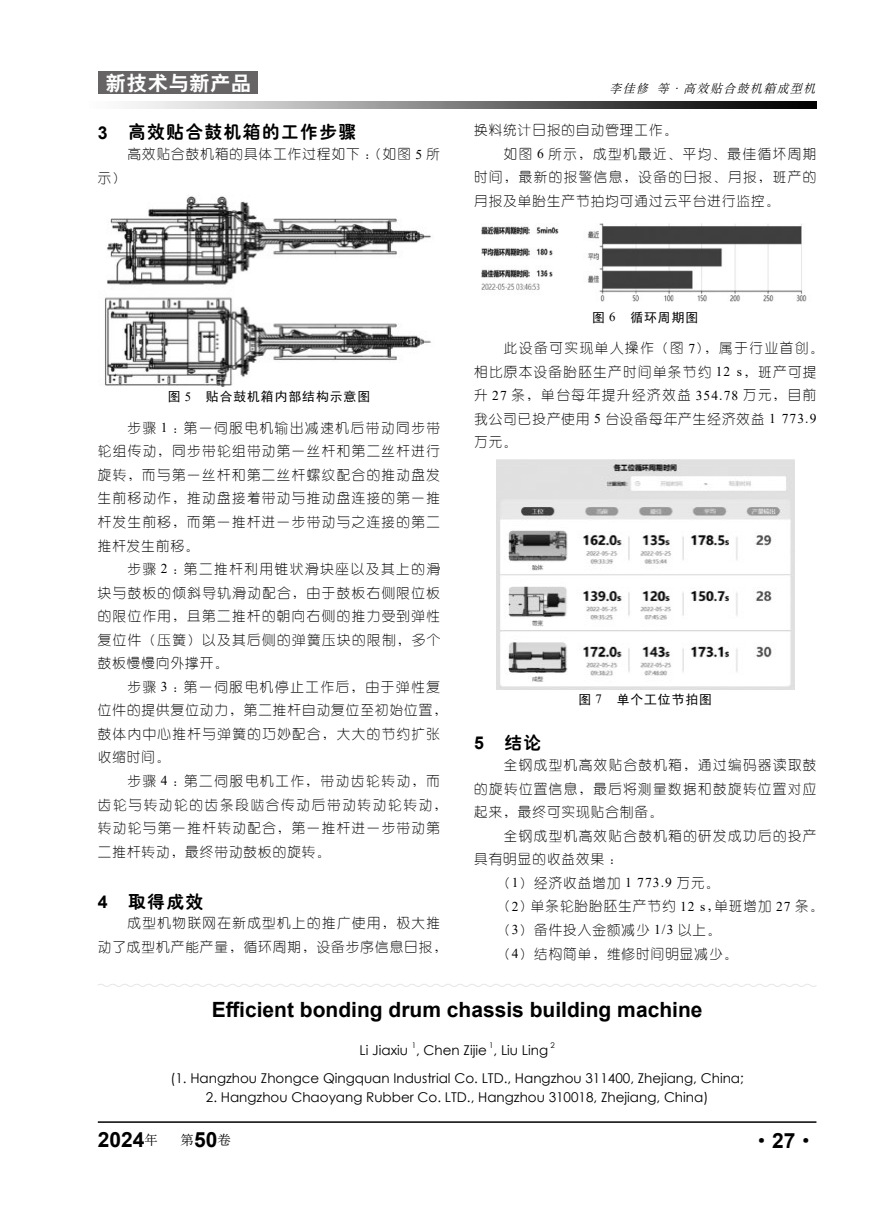
<style>
.page{position:relative;width:893px;height:1212px;background:#fff}
.page>*{position:absolute;margin:0;border:0;box-sizing:border-box;transform-origin:0 0}
.t1{font:700 21px "Arial";color:#000}
.t2{font:21px "Sim Sun";color:#000}
.t3{font:20.25px "H Yb 2 gj";letter-spacing:.03em;color:#fff}
.t4{font:17.7px "H Ye 4 gj";letter-spacing:.08em;color:#000}
.t5{font:13.5px/23.5px "Hye 1 gj";letter-spacing:.11em;color:#000;text-align:justify}
.t6{font:13.5px "Century Gothic";color:#000}
.t7{font:13.5px "Hye 1 gj";letter-spacing:.08em;color:#000}
.t8{font:13.5px/23.5px "Hye 1 gj";letter-spacing:.13em;color:#000}
.t9{font:13.5px "H Ya 6 gj";color:#000}
.t10{font:12.75px "Sim Hei";letter-spacing:.08em;color:#000}
.t11{font:italic 12px "H Ya 6 gj";color:#000}
.t12{font:7.8px "Century Gothic";color:#000}
.s1{font-family:"Arial";font-weight:700}
.s2{font-family:"Times New Roman"}
.s3{font-family:"Arial";font-weight:700;font-size:21px}
</style>
<div class="page">
<hr style="left:98px;top:1121px;width:718px;height:2px;background:#000">
<img style="left:131px;top:102px;width:685px;height:6px">
<div style="left:98px;top:72px;width:159px;height:22px;background:#666464"></div>
<img style="left:104px;top:196px;width:327px;height:191px">
<img style="left:481px;top:223px;width:326px;height:79px">
<img style="left:496px;top:459px;width:298px;height:231px">
<svg style="left:98px;top:984px;width:719px;height:3px"></svg>
<h2 class="t3" style="left:106px;top:73px;width:147px">新技术与新产品</h2>
<h3 class="t4" style="left:98px;top:123px;width:260px"><span class="s1">3</span>　高效贴合鼓机箱的工作步骤</h3>
<p class="t7" style="left:128px;top:147px;width:314px">高效贴合鼓机箱的具体工作过程如下：（如图 <span class="s2">5</span> 所</p>
<p class="t5" style="left:98px;top:166px;width:30px">示）</p>
<p class="t11" style="left:610px;top:83px;width:211px">李佳修 等·高效贴合鼓机箱成型机</p>
<p class="t7" style="left:474px;top:123px;width:205px">换料统计日报的自动管理工作。</p>
<p class="t5" style="left:504px;top:142px;width:314px">如图 <span class="s2">6</span> 所示，成型机最近、平均、最佳循坏周期</p>
<p class="t5" style="left:474px;top:165px;width:344px">时间，最新的报警信息，设备的日报、月报，班产的</p>
<p class="t7" style="left:474px;top:194px;width:307px">月报及单胎生产节拍均可通过云平台进行监控。</p>
<p class="t10" style="left:168px;top:390px;width:204px">图 <span class="s2">5</span>　贴合鼓机箱内部结构示意图</p>
<p class="t5" style="left:98px;top:416px;width:344px;text-indent:30px">步骤 <span class="s2">1</span> ：第一伺服电机输出减速机后带动同步带轮组传动，同步带轮组带动第一丝杆和第二丝杆进行旋转，而与第一丝杆和第二丝杆螺纹配合的推动盘发生前移动作，推动盘接着带动与推动盘连接的第一推杆发生前移，而第一推杆进一步带动与之连接的第二推杆发生前移。</p>
<p class="t5" style="left:98px;top:557px;width:344px;text-indent:30px">步骤 <span class="s2">2</span> ：第二推杆利用锥状滑块座以及其上的滑块与鼓板的倾斜导轨滑动配合，由于鼓板右侧限位板的限位作用，且第二推杆的朝向右侧的推力受到弹性复位件（压簧）以及其后侧的弹簧压块的限制，多个鼓板慢慢向外撑开。</p>
<p class="t5" style="left:98px;top:675px;width:351px;text-align:left;text-indent:30px">步骤 <span class="s2">3</span> ：第一伺服电机停止工作后，由于弹性复位件的提供复位动力，第二推杆自动复位至初始位置，鼓体内中心推杆与弹簧的巧妙配合，大大的节约扩张收缩时间。</p>
<p class="t8" style="left:98px;top:769px;width:351px;text-indent:30px">步骤 <span class="s2">4</span> ：第二伺服电机工作，带动齿轮转动，而齿轮与转动轮的齿条段啮合传动后带动转动轮转动，转动轮与第一推杆转动配合，第一推杆进一步带动第二推杆转动，最终带动鼓板的旋转。</p>
<h3 class="t4" style="left:98px;top:892px;width:107px"><span class="s1">4</span>　取得成效</h3>
<p class="t5" style="left:98px;top:911px;width:351px;text-indent:30px">成型机物联网在新成型机上的推广使用，极大推动了成型机产能产量，循环周期，设备步序信息日报，</p>
<p class="t10" style="left:592px;top:311px;width:107px">图 <span class="s2">6</span>　循环周期图</p>
<p class="t5" style="left:474px;top:336px;width:351px;text-align:left;text-indent:30px">此设备可实现单人操作（图 <span class="s2">7</span>），属于行业首创。相比原本设备胎胚生产时间单条节约 <span class="s2">12 s</span>，班产可提升 <span class="s2">27</span> 条，单台每年提升经济效益 <span class="s2">354.78</span> 万元，目前我公司已投产使用 <span class="s2">5</span> 台设备每年产生经济效益 <span class="s2">1 773.9</span>万元。</p>
<p class="t10" style="left:578px;top:693px;width:135px">图 <span class="s2">7</span>　单个工位节拍图</p>
<h3 class="t4" style="left:474px;top:734px;width:69px"><span class="s1">5</span>　结论</h3>
<p class="t5" style="left:474px;top:753px;width:344px;text-indent:30px">全钢成型机高效贴合鼓机箱，通过编码器读取鼓的旋转位置信息，最后将测量数据和鼓旋转位置对应起来，最终可实现贴合制备。</p>
<p class="t5" style="left:504px;top:824px;width:314px">全钢成型机高效贴合鼓机箱的研发成功后的投产</p>
<p class="t7" style="left:474px;top:852px;width:150px">具有明显的收益效果：</p>
<p class="t7" style="left:497px;top:876px;width:223px">（<span class="s2">1</span>）经济收益增加 <span class="s2">1 773.9</span> 万元。</p>
<p class="t7" style="left:497px;top:899px;width:328px">（<span class="s2">2</span>）单条轮胎胎胚生产节约 <span class="s2">12 s</span>，单班增加 <span class="s2">27</span> 条。</p>
<p class="t7" style="left:497px;top:923px;width:225px">（<span class="s2">3</span>）备件投入金额减少 <span class="s2">1/3</span> 以上。</p>
<p class="t7" style="left:497px;top:947px;width:242px">（<span class="s2">4</span>）结构简单，维修时间明显减少。</p>
<h1 class="t1" style="left:212px;top:995px;width:492px">Efficient bonding drum chassis building machine</h1>
<p class="t6" style="left:360px;top:1040px;width:50px">Li Jiaxiu</p>
<p class="t12" style="left:412px;top:1040px;width:6px">1</p>
<p class="t6" style="left:416px;top:1040px;width:72px">, Chen Zijie</p>
<p class="t12" style="left:489px;top:1040px;width:6px">1</p>
<p class="t6" style="left:493px;top:1040px;width:56px">, Liu Ling</p>
<p class="t12" style="left:550px;top:1040px;width:6px">2</p>
<p class="t6" style="left:170px;top:1068px;width:575px">(1. Hangzhou Zhongce Qingquan Industrial Co. LTD., Hangzhou 311400, Zhejiang, China;</p>
<p class="t6" style="left:206px;top:1088px;width:504px">2. Hangzhou Chaoyang Rubber Co. LTD., Hangzhou 310018, Zhejiang, China)</p>
<h1 class="t1" style="left:98px;top:1125px;width:62px">2024<sup>年</sup></h1>
<p class="t9" style="left:181px;top:1133px;width:52px">第<span class="s3">50</span>卷</p>
<h1 class="t2" style="left:751px;top:1130px;width:67px">·<span class="s1">27</span>·</h1>
</div>
